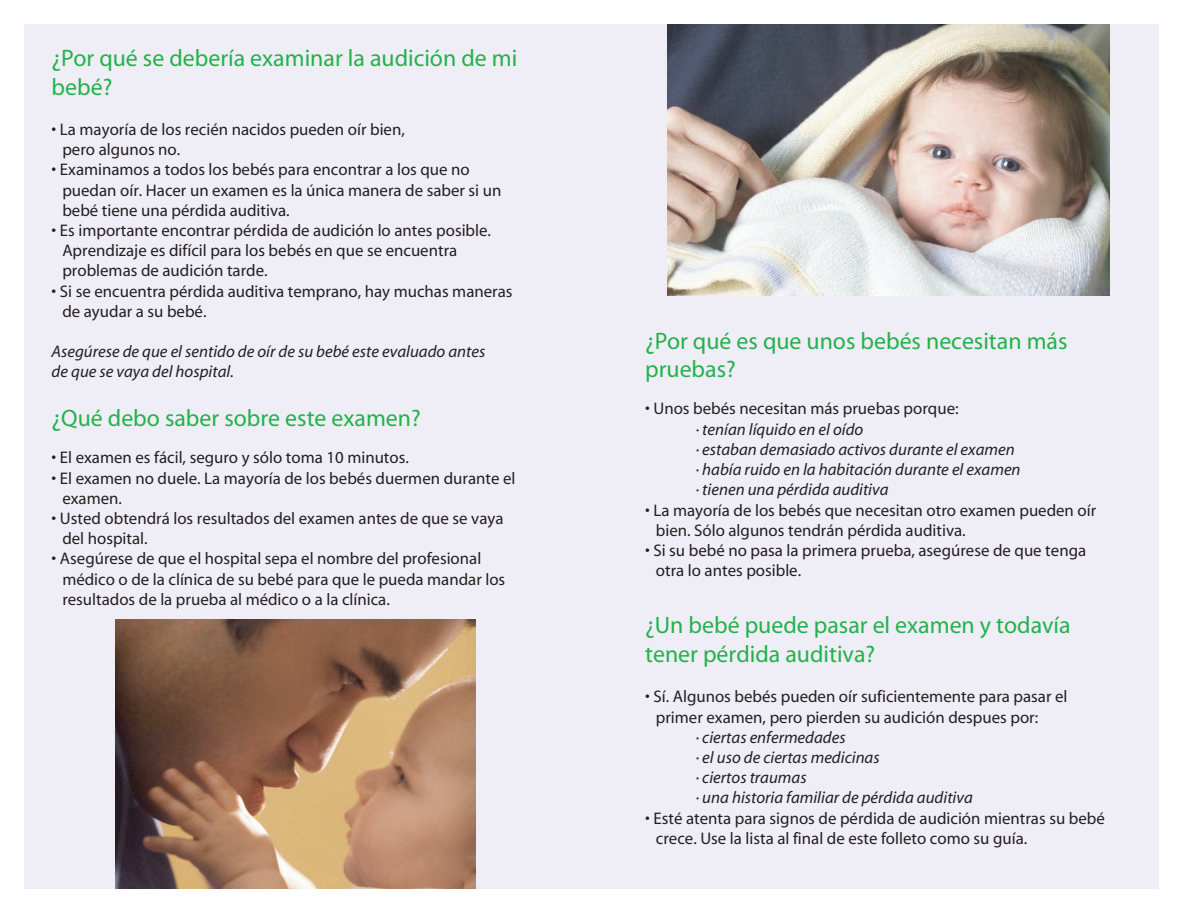
<style>
.page{position:relative;width:1188px;height:918px;background:#fff}
.page>*{position:absolute;margin:0;border:0;box-sizing:border-box;transform-origin:0 0}
.t1{font:23.85px/28.7px "Myriad";color:#23b24b}
.t2{font:16.8px/20.2px "Myriad";color:#231f20}
.t3{font:italic 16.8px/20.2px "Myriad";color:#231f20}
</style>
<div class="page">
<div style="left:24px;top:25px;width:1134px;height:864px;background:#efeef6"></div>
<img style="left:115px;top:620px;width:360px;height:269px">
<img style="left:668px;top:25px;width:442px;height:271px">
<h1 class="t1" style="left:52px;top:46px;width:467px">¿Por qué se debería examinar la audición de mi bebé?</h1>
<p class="t2" style="left:62px;top:121px;width:344px;text-indent:-11px">• La mayoría de los recién nacidos pueden oír bien, pero algunos no.</p>
<p class="t2" style="left:62px;top:161px;width:441px;text-indent:-11px">• Examinamos a todos los bebés para encontrar a los que no puedan oír. Hacer un examen es la única manera de saber si un bebé tiene una pérdida auditiva.</p>
<p class="t2" style="left:62px;top:222px;width:430px;text-indent:-11px">• Es importante encontrar pérdida de audición lo antes posible.<br>Aprendizaje es difícil para los bebés en que se encuentra problemas de audición tarde.</p>
<p class="t2" style="left:62px;top:282px;width:452px;text-indent:-11px">• Si se encuentra pérdida auditiva temprano, hay muchas maneras de ayudar a su bebé.</p>
<p class="t3" style="left:52px;top:343px;width:435px">Asegúrese de que el sentido de oír de su bebé este evaluado antes de que se vaya del hospital.</p>
<h1 class="t1" style="left:52px;top:406px;width:371px">¿Qué debo saber sobre este examen?</h1>
<p class="t2" style="left:52px;top:449px;width:359px">• El examen es fácil, seguro y sólo toma 10 minutos.</p>
<p class="t2" style="left:62px;top:469px;width:455px;text-indent:-11px">• El examen no duele. La mayoría de los bebés duermen durante el examen.</p>
<p class="t2" style="left:62px;top:510px;width:443px;text-indent:-11px">• Usted obtendrá los resultados del examen antes de que se vaya del hospital.</p>
<p class="t2" style="left:62px;top:550px;width:444px;text-indent:-11px">• Asegúrese de que el hospital sepa el nombre del profesional médico o de la clínica de su bebé para que le pueda mandar los resultados de la prueba al médico o a la clínica.</p>
<h1 class="t1" style="left:645px;top:329px;width:424px">¿Por qué es que unos bebés necesitan más pruebas?</h1>
<p class="t2" style="left:645px;top:400px;width:315px">• Unos bebés necesitan más pruebas porque:</p>
<p class="t3" style="left:696px;top:420px;width:326px">· tenían líquido en el oído<br>· estaban demasiado activos durante el examen · había ruido en la habitación durante el examen · tienen una pérdida auditiva</p>
<p class="t2" style="left:656px;top:501px;width:442px;text-indent:-11px">• La mayoría de los bebés que necesitan otro examen pueden oír bien. Sólo algunos tendrán pérdida auditiva.</p>
<p class="t2" style="left:656px;top:542px;width:432px;text-indent:-11px">• Si su bebé no pasa la primera prueba, asegúrese de que tenga otra lo antes posible.</p>
<h1 class="t1" style="left:645px;top:613px;width:427px">¿Un bebé puede pasar el examen y todavía tener pérdida auditiva?</h1>
<p class="t2" style="left:656px;top:688px;width:413px;text-indent:-11px">• Sí. Algunos bebés pueden oír suficientemente para pasar el primer examen, pero pierden su audición despues por:</p>
<p class="t3" style="left:696px;top:729px;width:279px">· ciertas enfermedades<br>· el uso de ciertas medicinas<br>· ciertos traumas<br>· una historia familiar de pérdida auditiva</p>
<p class="t2" style="left:656px;top:809px;width:451px;text-indent:-11px">• Esté atenta para signos de pérdida de audición mientras su bebé crece. Use la lista al final de este folleto como su guía.</p>
</div>
